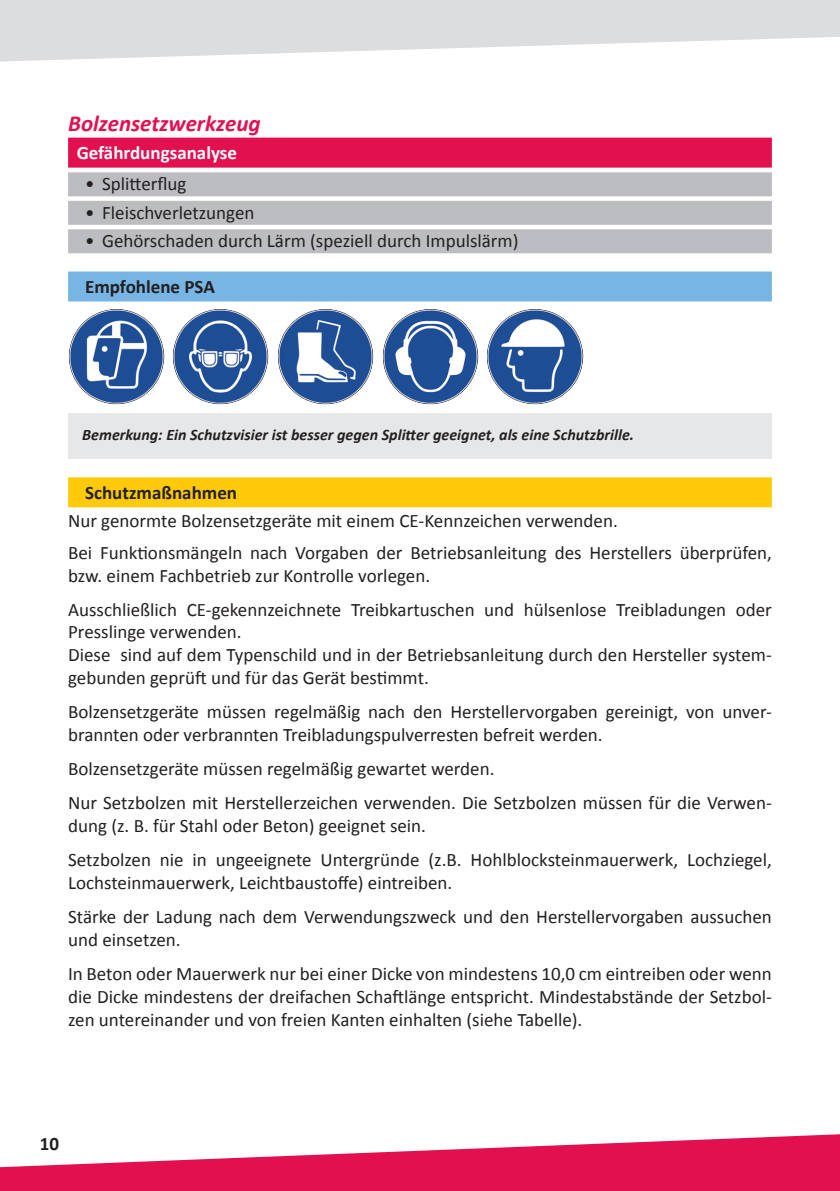
<style>
.page{position:relative;width:840px;height:1191px;background:#fff}
.page>*{position:absolute;margin:0;border:0;box-sizing:border-box;transform-origin:0 0}
.t1{font:italic 700 23px "Calibri";color:#e2104f}
.t2{font:19px/34.2px "Calibri";color:#231f20}
.t3{font:700 19px "Calibri";color:#231f20}
.t4{font:700 19px "Calibri";color:#fff}
.t5{font:italic 700 16px "Calibri";color:#231f20}
</style>
<div class="page">
<svg style="left:0;top:1134px;width:839px;height:57px;fill:#e2104f"></svg>
<svg style="left:0;top:0;width:839px;height:62px;fill:#dcdddf"></svg>
<div style="left:68px;top:138px;width:703px;height:30px;background:#e2104f"></div>
<div style="left:68px;top:172px;width:703px;height:24px;background:#bcbdc0"></div>
<div style="left:68px;top:201px;width:703px;height:24px;background:#bcbdc0"></div>
<div style="left:68px;top:229px;width:703px;height:24px;background:#bcbdc0"></div>
<div style="left:68px;top:271px;width:703px;height:30px;background:#77b6e4"></div>
<div style="left:68px;top:477px;width:703px;height:30px;background:#feca0a"></div>
<img style="left:68px;top:309px;width:96px;height:95px">
<img style="left:173px;top:309px;width:96px;height:95px">
<img style="left:277px;top:309px;width:96px;height:95px">
<img style="left:382px;top:309px;width:96px;height:95px">
<img style="left:486px;top:309px;width:96px;height:95px">
<div style="left:68px;top:414px;width:703px;height:45px;background:#e6e7e9"></div>
<p class="t1" style="left:68px;top:109px;width:194px">Bolzensetzwerkzeug</p>
<p class="t4" style="left:77px;top:141px;width:162px">Gefährdungsanalyse</p>
<p class="t2" style="left:85px;top:166px;width:103px">• Splitterflug</p>
<p class="t2" style="left:85px;top:195px;width:171px">• Fleischverletzungen</p>
<p class="t2" style="left:85px;top:223px;width:434px">• Gehörschaden durch Lärm (speziell durch Impulslärm)</p>
<p class="t3" style="left:85px;top:275px;width:131px">Empfohlene PSA</p>
<p class="t5" style="left:82px;top:424px;width:553px">Bemerkung: Ein Schutzvisier ist besser gegen Splitter geeignet, als eine Schutzbrille.</p>
<p class="t3" style="left:85px;top:481px;width:153px">Schutzmaßnahmen</p>
<p class="t2" style="left:68px;top:504px;width:705px;line-height:31.4px">Nur genormte Bolzensetzgeräte mit einem CE-Kennzeichen verwenden.<br>Bei Funktionsmä ngeln nach Vorgaben der Betriebsanleitung des Herstellers überprüfen,</p>
<p class="t2" style="left:68px;top:557px;width:704px">bzw. einem Fachbetrieb zur Kontrolle vorlegen.<br>Ausschließlich CE-gekennzeichnete Treibkartuschen und hü lsenlose Treibladungen oder</p>
<p class="t2" style="left:68px;top:620px;width:704px;line-height:22.8px">Presslinge verwenden.<br>Diese sind auf dem Typenschild und in der Betriebsanleitung durch den Hersteller system&shy;gebunden geprüft und für das Gerät bestimmt.</p>
<p class="t2" style="left:68px;top:699px;width:704px;line-height:22.8px">Bolzensetzgeräte müssen regelmäßig nach den Herstellervorgaben gereinigt, von unver&shy;brannten oder verbrannten Treibladungspulverresten befreit werden.</p>
<p class="t2" style="left:68px;top:751px;width:704px">Bolzensetzgeräte müssen regelmäßig gewartet werden.<br>Nur Setzbolzen mit Herstellerzeichen verwenden. Die Setzbolzen müssen für die Verwen-</p>
<p class="t2" style="left:68px;top:808px;width:704px">dung (z. B. für Stahl oder Beton) geeignet sein.<br>Setzbolzen nie in ungeeignete Untergründe (z.B. Hohlblocksteinmauerwerk, Lochziegel,</p>
<p class="t2" style="left:68px;top:865px;width:704px">Lochsteinmauerwerk, Leichtbaustoffe) eintreiben.<br>Stä rke der Ladung nach dem Verwendungszweck und den Herstellervorgaben aussuchen</p>
<p class="t2" style="left:68px;top:921px;width:704px">und einsetzen.<br>In Beton oder Mauerwerk nur bei einer Dicke von mindestens 10,0 cm eintreiben oder wenn</p>
<p class="t2" style="left:68px;top:984px;width:704px;line-height:22.8px">die Dicke mindestens der dreifachen Schaftlänge entspricht. Mindestabstände der Setzbol&shy;zen untereinander und von freien Kanten einhalten (siehe Tabelle).</p>
<p class="t3" style="left:40px;top:1131px;width:21px">10</p>
</div>
